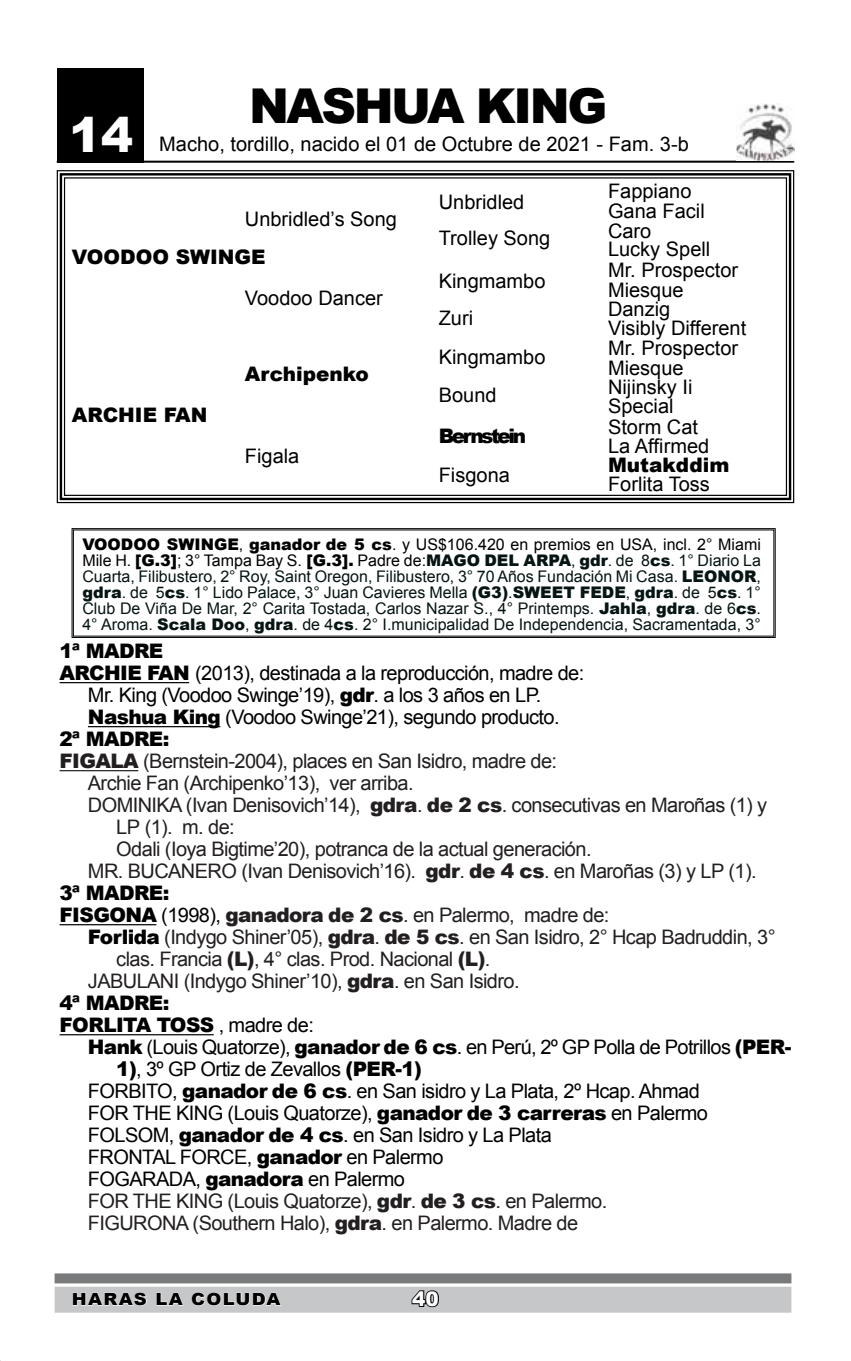
<style>
.page{position:relative;width:851px;height:1361px;background:#fff}
.page>*{position:absolute;margin:0;border:0;box-sizing:border-box;transform-origin:0 0}
.t1{font:900 48px "Arial";letter-spacing:-.05em;color:#000}
.t2{font:900 48px "Arial";color:#fff}
.t3{font:20px "Arial";letter-spacing:-.03em;color:#231f20}
.t4{font:20px "Arial";letter-spacing:-.03em;color:#000}
.t5{font:20px "Arial";color:#000}
.t6{font:900 20px "Arial";letter-spacing:-.03em;color:#000}
.t7{font:900 20px "Arial";color:#000}
.t8{font:900 20px "Arial";letter-spacing:-.12em;color:#000}
.t9{font:900 20px "Arial";color:#fff}
.t10{font:900 16.8px "Arial";letter-spacing:.07em;color:#000;scale:1.08 1}
.t11{font:16px/16px "Arial";color:#061414;text-align:justify}
.s1{font-weight:900;color:#000}
.s2{color:#000}
.s3{font-weight:900}
.s4{font-weight:400}
</style>
<div class="page">
<div style="left:55px;top:1273px;width:736px;height:10px;background:#797a7c"></div>
<div style="left:55px;top:1286px;width:736px;height:26px;background:#c6c7c9"></div>
<div style="left:57px;top:68px;width:86px;height:94px;background:#000"></div>
<svg style="left:56px;top:170px;width:738px;height:334px"></svg>
<div style="left:60px;top:173px;width:731px;height:327px;border:2px solid #000"></div>
<hr style="left:57px;top:161px;width:737px;height:2px;background:#000">
<hr style="left:60px;top:682px;width:129px;height:1px;background:#000">
<hr style="left:88px;top:726px;width:132px;height:1px;background:#000">
<hr style="left:60px;top:770px;width:78px;height:1px;background:#231f20">
<hr style="left:60px;top:924px;width:96px;height:1px;background:#000">
<hr style="left:60px;top:1034px;width:154px;height:1px;background:#000">
<svg style="left:411px;top:1290px;width:28px;height:18px"></svg>
<svg style="left:72px;top:528px;width:703px;height:110px"></svg>
<svg style="left:72px;top:1292px;width:75px;height:14px"></svg>
<svg style="left:156px;top:1292px;width:28px;height:14px"></svg>
<svg style="left:191px;top:1292px;width:90px;height:14px"></svg>
<img style="left:736px;top:104px;width:58px;height:57px">
<h1 class="t2" style="left:69px;top:100px;width:66px">14</h1>
<h1 class="t1" style="left:249px;top:71px;width:359px">NASHUA KING</h1>
<p class="t5" style="left:159px;top:131px;width:531px">Macho, tordillo, nacido el 01 de Octubre de 2021 - Fam. 3-b</p>
<p class="t5" style="left:245px;top:206px;width:153px">Unbridled’s Song</p>
<p class="t7" style="left:72px;top:242px;width:195px">VOODOO SWINGE</p>
<p class="t5" style="left:245px;top:285px;width:139px">Voodoo Dancer</p>
<p class="t7" style="left:72px;top:400px;width:137px">ARCHIE FAN</p>
<p class="t7" style="left:245px;top:359px;width:125px">Archipenko</p>
<p class="t4" style="left:245px;top:442px;width:56px">Figala</p>
<p class="t5" style="left:438px;top:189px;width:87px">Unbridled</p>
<p class="t5" style="left:438px;top:225px;width:113px">Trolley Song</p>
<p class="t5" style="left:438px;top:268px;width:108px">Kingmambo</p>
<p class="t4" style="left:438px;top:305px;width:36px">Zuri</p>
<p class="t5" style="left:438px;top:344px;width:108px">Kingmambo</p>
<p class="t4" style="left:438px;top:382px;width:59px">Bound</p>
<p class="t8" style="left:438px;top:421px;width:89px">Bernstein</p>
<p class="t5" style="left:438px;top:462px;width:73px">Fisgona</p>
<p class="t5" style="left:608px;top:178px;width:85px">Fappiano</p>
<p class="t5" style="left:608px;top:198px;width:98px">Gana Facil</p>
<p class="t4" style="left:608px;top:218px;width:45px">Caro</p>
<p class="t5" style="left:608px;top:236px;width:104px">Lucky Spell</p>
<p class="t5" style="left:608px;top:257px;width:132px">Mr. Prospector</p>
<p class="t5" style="left:608px;top:276px;width:77px">Miesque</p>
<p class="t4" style="left:608px;top:295px;width:64px">Danzig</p>
<p class="t5" style="left:608px;top:314px;width:140px">Visibly Different</p>
<p class="t5" style="left:608px;top:335px;width:132px">Mr. Prospector</p>
<p class="t5" style="left:608px;top:354px;width:77px">Miesque</p>
<p class="t5" style="left:608px;top:374px;width:86px">Nijinsky Ii</p>
<p class="t5" style="left:608px;top:393px;width:67px">Special</p>
<p class="t5" style="left:608px;top:414px;width:92px">Storm Cat</p>
<p class="t5" style="left:608px;top:433px;width:103px">La Affirmed</p>
<p class="t7" style="left:608px;top:450px;width:123px">Mutakddim</p>
<p class="t5" style="left:608px;top:471px;width:103px">Forlita Toss</p>
<p class="t11" style="left:82px;top:537px;width:680px"><span class="s1">VOODOO SWINGE</span><span class="s2">,</span> <span class="s1">ganador de 5 cs</span><span class="s2">. y US$106.420 en premios en USA, incl. 2° Miami Mile H.</span> <span class="s1">[G.3]</span><span class="s2">; 3° Tampa Bay S.</span> <span class="s1">[G.3].</span> <span class="s2">Padre de:</span><span class="s3">MAGO DEL ARPA</span>, <span class="s3">gdr</span>. de 8<span class="s3">cs</span>. 1° Diario La Cuarta, Filibustero, 2° Roy, Saint Oregon, Filibustero, 3° 70 Años Fundación Mi Casa. <span class="s3">LEONOR</span>, <span class="s3">gdra</span>. de 5<span class="s3">cs</span>. 1° Lido Palace, 3° Juan Cavieres Mella <span class="s3">(G3)</span>.<span class="s3">SWEET FEDE</span>, <span class="s3">gdra</span>. de 5<span class="s3">cs</span>. 1° Club De Viña De Mar, 2° Carita Tostada, Carlos Nazar S., 4° Printemps. <span class="s3">Jahla</span>, <span class="s3">gdra</span>. de 6<span class="s3">cs</span>.<br>4° Aroma. <span class="s3">Scala Doo</span>, <span class="s3">gdra</span>. de 4<span class="s3">cs</span>. 2° I.municipalidad De Independencia, Sacramentada, 3°</p>
<p class="t6" style="left:60px;top:636px;width:105px">1ª MADRE</p>
<p class="t4" style="left:60px;top:660px;width:526px"><span class="s3">ARCHIE FAN</span> (2013), destinada a la reproducción, madre de:</p>
<p class="t4" style="left:88px;top:682px;width:455px">Mr. King (Voodoo Swinge’19), <span class="s3">gdr</span>. a los 3 años en LP.</p>
<p class="t4" style="left:88px;top:704px;width:473px"><span class="s3">Nashua King</span> (Voodoo Swinge’21), segundo producto.</p>
<p class="t6" style="left:60px;top:724px;width:111px">2ª MADRE:</p>
<p class="t3" style="left:60px;top:748px;width:499px"><span class="s3">FIGALA</span> (Bernstein-2004), places en San Isidro, madre de:</p>
<p class="t3" style="left:88px;top:770px;width:327px">Archie Fan (Archipenko’13), ver arriba.</p>
<p class="t3" style="left:88px;top:792px;width:680px">DOMINIKA (Ivan Denisovich’14), <span class="s3">gdra</span>. <span class="s3">de 2 cs</span>. consecutivas en Maroñas (1) y</p>
<p class="t3" style="left:116px;top:814px;width:120px">LP (1). m. de:</p>
<p class="t3" style="left:116px;top:836px;width:476px">Odali (Ioya Bigtime’20), potranca de la actual generación.</p>
<p class="t3" style="left:88px;top:858px;width:670px">MR. BUCANERO (Ivan Denisovich’16). <span class="s3">gdr</span>. <span class="s3">de 4 cs</span>. en Maroñas (3) y LP (1).</p>
<p class="t6" style="left:60px;top:878px;width:111px">3ª MADRE:</p>
<p class="t3" style="left:60px;top:902px;width:551px"><span class="s1">FISGONA</span> <span class="s2">(1998),</span> <span class="s3">ganadora de 2 cs</span>. en Palermo, madre de:</p>
<p class="t3" style="left:88px;top:924px;width:689px"><span class="s1">Forlida</span> (Indygo Shiner’05), <span class="s3">gdra</span>. <span class="s3">de 5 cs</span>. en San Isidro, 2° Hcap Badruddin, 3°</p>
<p class="t3" style="left:116px;top:946px;width:375px">clas. Francia <span class="s3">(L)</span>, 4° clas. Prod. Nacional <span class="s3">(L)</span>.</p>
<p class="t3" style="left:88px;top:968px;width:433px">JABULANI (Indygo Shiner’10), <span class="s3">gdra</span>. en San Isidro.</p>
<p class="t6" style="left:60px;top:988px;width:111px">4ª MADRE:</p>
<p class="t6" style="left:60px;top:1010px;width:256px">FORLITA TOSS <span class="s4">, madre de:</span></p>
<p class="t4" style="left:88px;top:1034px;width:704px"><span class="s3">Hank</span> (Louis Quatorze), <span class="s3">ganador de 6 cs</span>. en Perú, 2º GP Polla de Potrillos <span class="s3">(PER-</span></p>
<p class="t4" style="left:116px;top:1056px;width:307px"><span class="s3">1)</span>, 3º GP Ortiz de Zevallos <span class="s3">(PER-1)</span></p>
<p class="t4" style="left:88px;top:1078px;width:613px">FORBITO, <span class="s3">ganador de 6 cs</span>. en San isidro y La Plata, 2º Hcap. Ahmad</p>
<p class="t4" style="left:88px;top:1100px;width:621px">FOR THE KING (Louis Quatorze), <span class="s3">ganador de 3 carreras</span> en Palermo</p>
<p class="t4" style="left:88px;top:1122px;width:465px">FOLSOM, <span class="s3">ganador de 4 cs</span>. en San Isidro y La Plata</p>
<p class="t4" style="left:88px;top:1144px;width:357px">FRONTAL FORCE, <span class="s3">ganador</span> en Palermo</p>
<p class="t4" style="left:88px;top:1166px;width:318px">FOGARADA, <span class="s3">ganadora</span> en Palermo</p>
<p class="t3" style="left:88px;top:1188px;width:521px">FOR THE KING (Louis Quatorze), <span class="s3">gdr</span>. <span class="s3">de 3 cs</span>. en Palermo.</p>
<p class="t3" style="left:88px;top:1210px;width:491px">FIGURONA (Southern Halo), <span class="s3">gdra</span>. en Palermo. Madre de</p>
<p class="t10" style="left:72px;top:1287px;width:194px">HARAS LA COLUDA</p>
<p class="t9" style="left:412px;top:1284px;width:28px">40</p>
</div>
